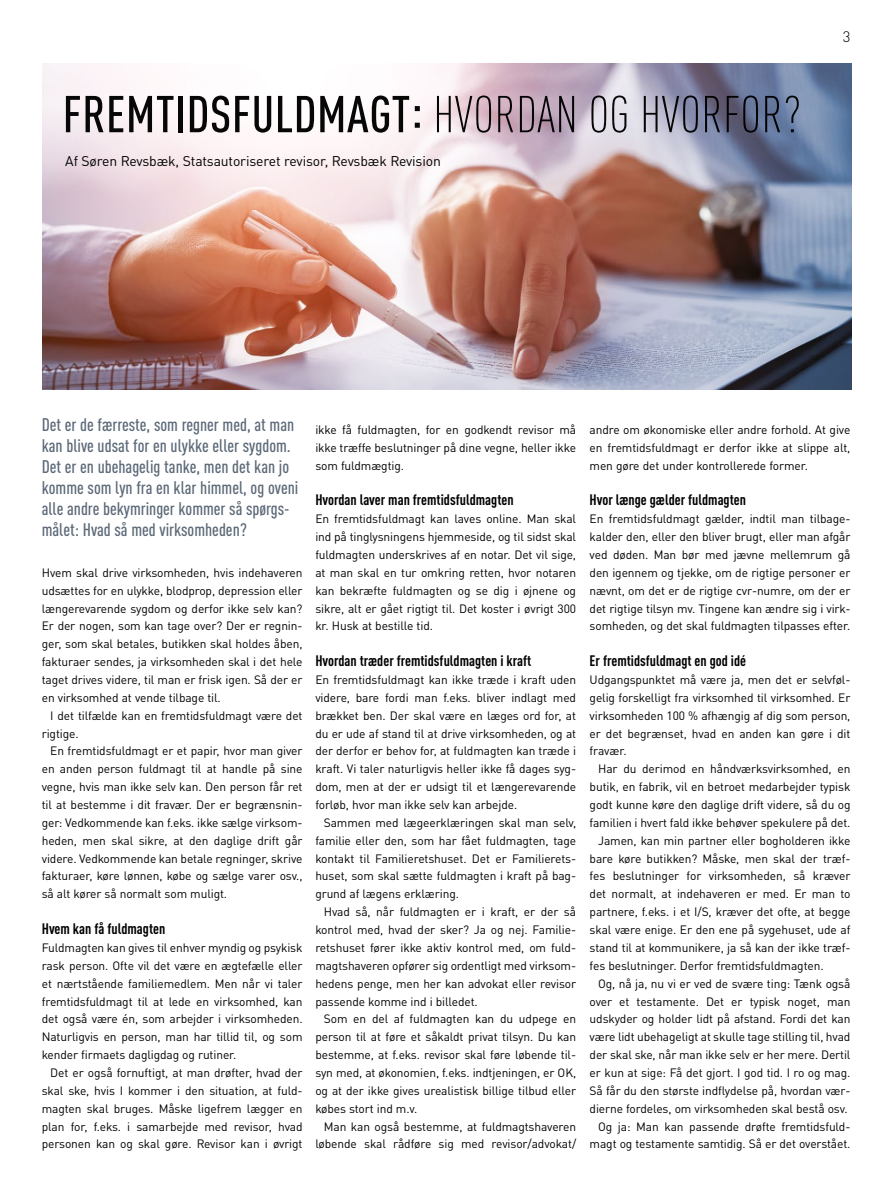
<style>
.page{position:relative;width:893px;height:1191px;background:#fff}
.page>*{position:absolute;margin:0;border:0;box-sizing:border-box;transform-origin:0 0}
.t1{font:500 condensed 51px "DINOT";letter-spacing:.01em;color:#000}
.t2{font:500 condensed 18px/21px "DIN Pro";color:#5b6877}
.t3{font:700 condensed 15px "DIN Pro";color:#000}
.t4{font:300 15px "DIN Pro";color:#000}
.t5{font:13.95px "DIN Pro";letter-spacing:-.01em;color:#000}
.t6{font:12px/17.9px "DIN Pro";letter-spacing:-.01em;color:#000;text-align:justify}
.t7{font:12px/17.9px "DINOT";letter-spacing:-.01em;color:#000;text-align:justify}
.s1{font-weight:300}
</style>
<div class="page">
<img style="left:43px;top:64px;width:809px;height:325px">
<h1 class="t1" style="left:63px;top:84px;width:740px">FREMTIDSFULDMAGT: <span class="s1">HVORDAN OG HVORFOR?</span></h1>
<p class="t5" style="left:65px;top:150px;width:377px">Af Søren Revsbæk, Statsautoriseret revisor, Revsbæk Revision</p>
<p class="t4" style="left:843px;top:25px;width:9px">3</p>
<p class="t2" style="left:42px;top:412px;width:258px">Det er de færreste, som regner med, at man kan blive udsat for en ulykke eller sygdom.<br>Det er en ubehagelig tanke, men det kan jo komme som lyn fra en klar himmel, og oveni alle andre bekymringer kommer så spørgs&shy;målet: Hvad så med virksomheden?</p>
<p class="t7" style="left:42px;top:563px;width:262px">Hvem skal drive virksomheden, hvis indehaveren</p>
<p class="t7" style="left:42px;top:581px;width:262px">udsættes for en ulykke, blodprop, depression eller</p>
<p class="t7" style="left:42px;top:599px;width:262px">længerevarende sygdom og derfor ikke selv kan?</p>
<p class="t7" style="left:42px;top:617px;width:262px">Er der nogen, som kan tage over? Der er regnin-</p>
<p class="t7" style="left:42px;top:635px;width:262px">ger, som skal betales, butikken skal holdes åben,</p>
<p class="t7" style="left:42px;top:652px;width:262px">fakturaer sendes, ja virksomheden skal i det hele</p>
<p class="t7" style="left:42px;top:670px;width:262px">taget drives videre, til man er frisk igen. Så der er</p>
<p class="t7" style="left:42px;top:688px;width:181px">en virksomhed at vende tilbage til.</p>
<p class="t6" style="left:50px;top:705px;width:254px">I det tilfælde kan en fremtidsfuldmagt være det</p>
<p class="t6" style="left:42px;top:723px;width:38px">rigtige.</p>
<p class="t6" style="left:50px;top:741px;width:254px">En fremtidsfuldmagt er et papir, hvor man giver</p>
<p class="t6" style="left:42px;top:759px;width:262px">en anden person fuldmagt til at handle på sine</p>
<p class="t6" style="left:42px;top:776px;width:262px">vegne, hvis man ikke selv kan. Den person får ret</p>
<p class="t6" style="left:42px;top:794px;width:262px">til at bestemme i dit fravær. Der er begrænsnin-</p>
<p class="t6" style="left:42px;top:812px;width:262px">ger: Vedkommende kan f.eks. ikke sælge virksom-</p>
<p class="t6" style="left:42px;top:830px;width:262px">heden, men skal sikre, at den daglige drift går</p>
<p class="t6" style="left:42px;top:848px;width:262px">videre. Vedkommende kan betale regninger, skrive</p>
<p class="t6" style="left:42px;top:866px;width:262px">fakturaer, køre lønnen, købe og sælge varer osv.,</p>
<p class="t6" style="left:42px;top:884px;width:187px">så alt kører så normalt som muligt.</p>
<p class="t3" style="left:42px;top:917px;width:125px">Hvem kan få fuldmagten</p>
<p class="t7" style="left:42px;top:938px;width:262px">Fuldmagten kan gives til enhver myndig og psykisk</p>
<p class="t7" style="left:42px;top:956px;width:262px">rask person. Ofte vil det være en ægtefælle eller</p>
<p class="t7" style="left:42px;top:974px;width:262px">et nærtstående familiemedlem. Men når vi taler</p>
<p class="t7" style="left:42px;top:992px;width:262px">fremtidsfuldmagt til at lede en virksomhed, kan</p>
<p class="t7" style="left:42px;top:1010px;width:262px">det også være én, som arbejder i virksomheden.</p>
<p class="t7" style="left:42px;top:1027px;width:262px">Naturligvis en person, man har tillid til, og som</p>
<p class="t7" style="left:42px;top:1045px;width:196px">kender firmaets dagligdag og rutiner.</p>
<p class="t6" style="left:50px;top:1062px;width:254px">Det er også fornuftigt, at man drøfter, hvad der</p>
<p class="t6" style="left:42px;top:1080px;width:262px">skal ske, hvis I kommer i den situation, at fuld-</p>
<p class="t6" style="left:42px;top:1098px;width:262px">magten skal bruges. Måske ligefrem lægger en</p>
<p class="t6" style="left:42px;top:1116px;width:262px">plan for, f.eks. i samarbejde med revisor, hvad</p>
<p class="t6" style="left:42px;top:1134px;width:262px">personen kan og skal gøre. Revisor kan i øvrigt</p>
<p class="t6" style="left:315px;top:419px;width:262px">ikke få fuldmagten, for en godkendt revisor må ikke træffe beslutninger på dine vegne, heller ikke som fuldmægtig.</p>
<p class="t3" style="left:315px;top:488px;width:200px">Hvordan laver man fremtidsfuldmagten</p>
<p class="t7" style="left:315px;top:510px;width:262px">En fremtidsfuldmagt kan laves online. Man skal ind på tinglysningens hjemmeside, og til sidst skal fuldmagten underskrives af en notar. Det vil sige, at man skal en tur omkring retten, hvor notaren kan bekræfte fuldmagten og se dig i øjnene og sikre, alt er gået rigtigt til. Det koster i øvrigt 300 kr. Husk at bestille tid.</p>
<p class="t3" style="left:315px;top:649px;width:217px">Hvordan træder fremtidsfuldmagten i kraft</p>
<p class="t7" style="left:315px;top:670px;width:262px">En fremtidsfuldmagt kan ikke træde i kraft uden</p>
<p class="t7" style="left:315px;top:688px;width:262px">videre, bare fordi man f.eks. bliver indlagt med</p>
<p class="t7" style="left:315px;top:706px;width:262px">brækket ben. Der skal være en læges ord for, at</p>
<p class="t7" style="left:315px;top:724px;width:262px">du er ude af stand til at drive virksomheden, og at</p>
<p class="t7" style="left:315px;top:742px;width:262px">der derfor er behov for, at fuldmagten kan træde i</p>
<p class="t7" style="left:315px;top:760px;width:262px">kraft. Vi taler naturligvis heller ikke få dages syg-</p>
<p class="t7" style="left:315px;top:777px;width:262px">dom, men at der er udsigt til et længerevarende</p>
<p class="t7" style="left:315px;top:795px;width:203px">forløb, hvor man ikke selv kan arbejde.</p>
<p class="t6" style="left:324px;top:812px;width:254px">Sammen med lægeerklæringen skal man selv,</p>
<p class="t6" style="left:315px;top:830px;width:262px">familie eller den, som har fået fuldmagten, tage</p>
<p class="t6" style="left:315px;top:848px;width:262px">kontakt til Familieretshuset. Det er Familierets-</p>
<p class="t6" style="left:315px;top:866px;width:262px">huset, som skal sætte fuldmagten i kraft på bag-</p>
<p class="t6" style="left:315px;top:884px;width:145px">grund af lægens erklæring.</p>
<p class="t6" style="left:324px;top:901px;width:254px">Hvad så, når fuldmagten er i kraft, er der så</p>
<p class="t6" style="left:315px;top:919px;width:262px">kontrol med, hvad der sker? Ja og nej. Familie-</p>
<p class="t6" style="left:315px;top:937px;width:262px">retshuset fører ikke aktiv kontrol med, om fuld-</p>
<p class="t6" style="left:315px;top:955px;width:262px">magtshaveren opfører sig ordentligt med virksom-</p>
<p class="t6" style="left:315px;top:973px;width:262px">hedens penge, men her kan advokat eller revisor</p>
<p class="t6" style="left:315px;top:991px;width:164px">passende komme ind i billedet.</p>
<p class="t6" style="left:324px;top:1009px;width:254px">Som en del af fuldmagten kan du udpege en</p>
<p class="t6" style="left:315px;top:1026px;width:262px">person til at føre et såkaldt privat tilsyn. Du kan</p>
<p class="t6" style="left:315px;top:1044px;width:262px">bestemme, at f.eks. revisor skal føre løbende til-</p>
<p class="t6" style="left:315px;top:1062px;width:262px">syn med, at økonomien, f.eks. indtjeningen, er OK,</p>
<p class="t6" style="left:315px;top:1080px;width:262px">og at der ikke gives urealistisk billige tilbud eller</p>
<p class="t6" style="left:315px;top:1098px;width:103px">købes stort ind m.v.</p>
<p class="t6" style="left:324px;top:1116px;width:254px">Man kan også bestemme, at fuldmagtshaveren</p>
<p class="t6" style="left:315px;top:1134px;width:262px">løbende skal rådføre sig med revisor/advokat/</p>
<p class="t6" style="left:590px;top:419px;width:262px">andre om økonomiske eller andre forhold. At give en fremtidsfuldmagt er derfor ikke at slippe alt, men gøre det under kontrollerede former.</p>
<p class="t3" style="left:590px;top:488px;width:158px">Hvor længe gælder fuldmagten</p>
<p class="t7" style="left:590px;top:510px;width:262px">En fremtidsfuldmagt gælder, indtil man tilbage&shy;kalder den, eller den bliver brugt, eller man afgår ved døden. Man bør med jævne mellemrum gå den igennem og tjekke, om de rigtige personer er nævnt, om det er de rigtige cvr-numre, om der er det rigtige tilsyn mv. Tingene kan ændre sig i virk&shy;somheden, og det skal fuldmagten tilpasses efter.</p>
<p class="t3" style="left:590px;top:649px;width:158px">Er fremtidsfuldmagt en god idé</p>
<p class="t7" style="left:590px;top:670px;width:262px">Udgangspunktet må være ja, men det er selvføl-</p>
<p class="t7" style="left:590px;top:688px;width:262px">gelig forskelligt fra virksomhed til virksomhed. Er</p>
<p class="t7" style="left:590px;top:706px;width:262px">virksomheden 100 % afhængig af dig som person,</p>
<p class="t7" style="left:590px;top:724px;width:262px">er det begrænset, hvad en anden kan gøre i dit</p>
<p class="t7" style="left:590px;top:742px;width:38px">fravær.</p>
<p class="t6" style="left:598px;top:759px;width:254px">Har du derimod en håndværksvirksomhed, en</p>
<p class="t6" style="left:590px;top:776px;width:262px">butik, en fabrik, vil en betroet medarbejder typisk</p>
<p class="t6" style="left:590px;top:794px;width:262px">godt kunne køre den daglige drift videre, så du og</p>
<p class="t6" style="left:590px;top:812px;width:262px">familien i hvert fald ikke behøver spekulere på det.</p>
<p class="t6" style="left:598px;top:830px;width:254px">Jamen, kan min partner eller bogholderen ikke</p>
<p class="t6" style="left:590px;top:848px;width:262px">bare køre butikken? Måske, men skal der træf-</p>
<p class="t6" style="left:590px;top:866px;width:262px">fes beslutninger for virksomheden, så kræver</p>
<p class="t6" style="left:590px;top:884px;width:262px">det normalt, at indehaveren er med. Er man to</p>
<p class="t6" style="left:590px;top:901px;width:262px">partnere, f.eks. i et I/S, kræver det ofte, at begge</p>
<p class="t6" style="left:590px;top:919px;width:262px">skal være enige. Er den ene på sygehuset, ude af</p>
<p class="t6" style="left:590px;top:937px;width:262px">stand til at kommunikere, ja så kan der ikke træf-</p>
<p class="t6" style="left:590px;top:955px;width:235px">fes beslutninger. Derfor fremtidsfuldmagten.</p>
<p class="t6" style="left:598px;top:973px;width:254px">Og, nå ja, nu vi er ved de svære ting: Tænk også</p>
<p class="t6" style="left:590px;top:991px;width:262px">over et testamente. Det er typisk noget, man</p>
<p class="t6" style="left:590px;top:1009px;width:262px">udskyder og holder lidt på afstand. Fordi det kan</p>
<p class="t6" style="left:590px;top:1026px;width:262px">være lidt ubehageligt at skulle tage stilling til, hvad</p>
<p class="t6" style="left:590px;top:1044px;width:262px">der skal ske, når man ikke selv er her mere. Dertil</p>
<p class="t6" style="left:590px;top:1062px;width:262px">er kun at sige: Få det gjort. I god tid. I ro og mag.</p>
<p class="t6" style="left:590px;top:1080px;width:262px">Så får du den største indflydelse på, hvordan vær-</p>
<p class="t6" style="left:590px;top:1098px;width:259px">dierne fordeles, om virksomheden skal bestå osv.</p>
<p class="t6" style="left:598px;top:1116px;width:254px">Og ja: Man kan passende drøfte fremtidsfuld-</p>
<p class="t6" style="left:590px;top:1134px;width:262px">magt og testamente samtidig. Så er det overstået.</p>
</div>
